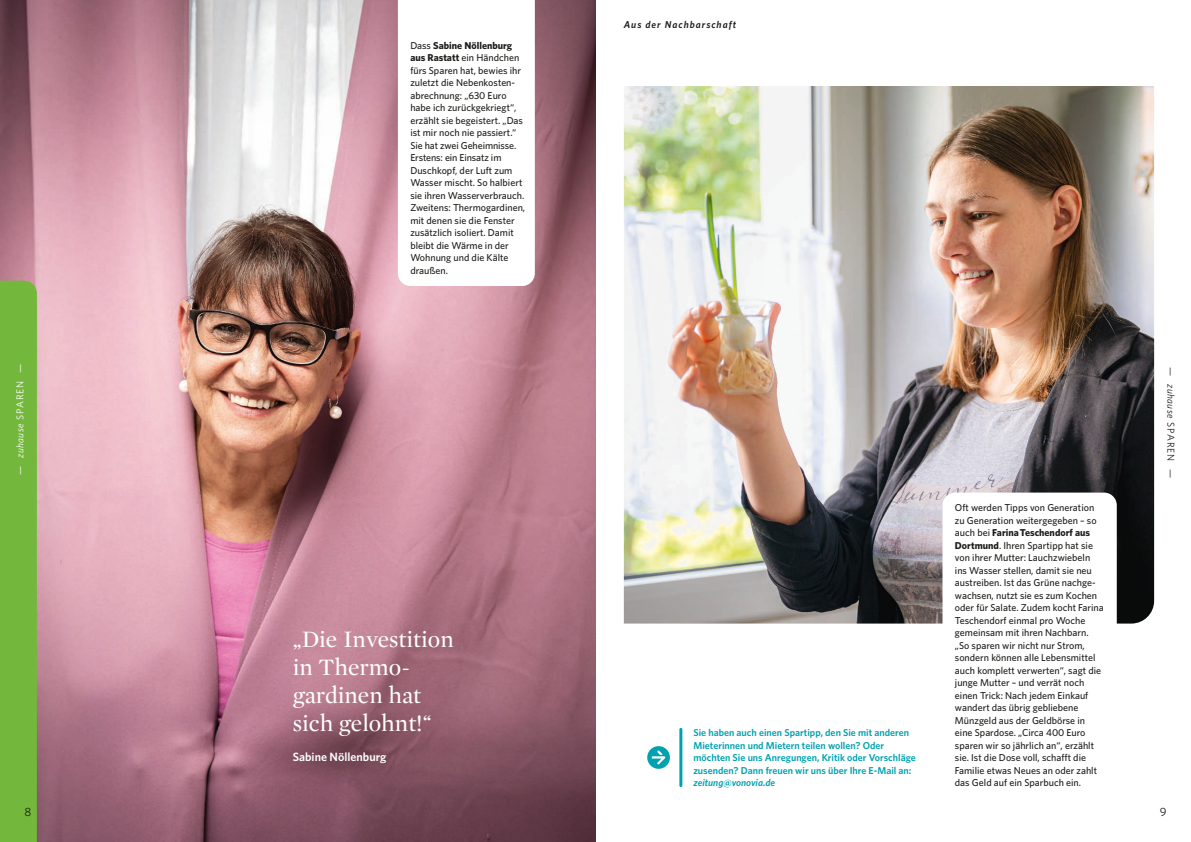
<style>
.page{position:relative;width:1191px;height:842px;background:#fff}
.page>*{position:absolute;margin:0;border:0;box-sizing:border-box;transform-origin:0 0}
.t1{font:24px/28px "Mercury Display";color:#fff}
.t2{font:600 12px "Whitney";color:#fff}
.t3{font:12px "Whitney";color:#1d1d1b}
.t4{font:500 10px/12.5px "Whitney";color:#1d1d1b}
.t5{font:600 10px/12.5px "Whitney";color:#00a2b1}
.t6{font:italic 600 10px "Whitney";letter-spacing:.1em;color:#1d1d1b}
.t7{font:italic 600 10px "Whitney";color:#00a2b1}
.t8{font:10px "Whitney";letter-spacing:.1em;color:#1d1d1b}
.t9{font:10px "Whitney";letter-spacing:.1em;color:#fff}
.s1{font-style:italic}
.s2{font-weight:700}
</style>
<div class="page">
<img style="left:0;top:0;width:595px;height:842px">
<img style="left:624px;top:86px;width:530px;height:538px">
<svg style="left:398px;top:0;width:137px;height:286px"></svg>
<hr style="left:679px;top:728px;width:3px;height:59px;background:#00a2b1;border-radius:2px">
<div style="left:942px;top:493px;width:174px;height:306px;background:#fff;border-radius:13px"></div>
<div style="left:647px;top:746px;width:23px;height:23px;background:#00a2b1;border-radius:50%"></div>
<svg style="left:652px;top:750px;width:13px;height:14px"></svg>
<div style="left:0;top:281px;width:37px;height:561px;background:#73b73d"></div>
<p class="t9" style="left:13px;top:475px;width:112px;rotate:-90deg">— <span class="s1">zuhause</span> SPAREN —</p>
<p class="t3" style="left:24px;top:804px;width:8px">8</p>
<p class="t4" style="left:410px;top:39px;width:116px">Dass <span class="s2">Sabine Nöllenburg aus Rastatt</span> ein Händchen fürs Sparen hat, bewies ihr zuletzt die Nebenkosten&shy;abrechnung: „630 Euro habe ich zurückgekriegt“, erzählt sie begeistert. „Das ist mir noch nie passiert.“<br>Sie hat zwei Geheimnisse.<br>Erstens: ein Einsatz im<br>Duschkopf, der Luft zum<br>Wasser mischt. So halbiert sie ihren Wasserverbrauch.<br>Zweitens: Thermogardinen, mit denen sie die Fenster zusätzlich isoliert. Damit bleibt die Wärme in der<br>Wohnung und die Kälte draußen.</p>
<h1 class="t1" style="left:293px;top:624px;width:162px">„Die Investition in Thermo&shy;gardinen hat sich gelohnt!“</h1>
<p class="t2" style="left:293px;top:749px;width:95px">Sabine Nöllenburg</p>
<p class="t6" style="left:624px;top:18px;width:114px">Aus der Nachbarschaft</p>
<p class="t5" style="left:693px;top:726px;width:224px">Sie haben auch einen Spartipp, den Sie mit anderen Mieterinnen und Mietern teilen wollen? Oder möchten Sie uns Anregungen, Kritik oder Vorschläge zusenden? Dann freuen wir uns über Ihre E-Mail an:</p>
<p class="t7" style="left:693px;top:776px;width:83px">zeitung@vonovia.de</p>
<p class="t4" style="left:955px;top:501px;width:150px">Oft werden Tipps von Generation zu Generation weitergegeben – so auch bei <span class="s2">Farina Teschendorf aus<br>Dortmund</span>. Ihren Spartipp hat sie von ihrer Mutter: Lauchzwiebeln ins Wasser stellen, damit sie neu austreiben. Ist das Grüne nachge&shy;wachsen, nutzt sie es zum Kochen oder für Salate. Zudem kocht Farina<br>Teschendorf einmal pro Woche gemeinsam mit ihren Nachbarn. „So sparen wir nicht nur Strom, sondern können alle Lebensmittel auch komplett verwerten“, sagt die junge Mutter – und verrät noch einen Trick: Nach jedem Einkauf wandert das übrig gebliebene<br>Münzgeld aus der Geldbörse in eine Spardose. „Circa 400 Euro sparen wir so jährlich an“, erzählt sie. Ist die Dose voll, schafft die<br>Familie etwas Neues an oder zahlt das Geld auf ein Sparbuch ein.</p>
<p class="t8" style="left:1177px;top:367px;width:112px;rotate:90deg">— <span class="s1">zuhause</span> SPAREN —</p>
<p class="t3" style="left:1159px;top:804px;width:8px">9</p>
</div>
